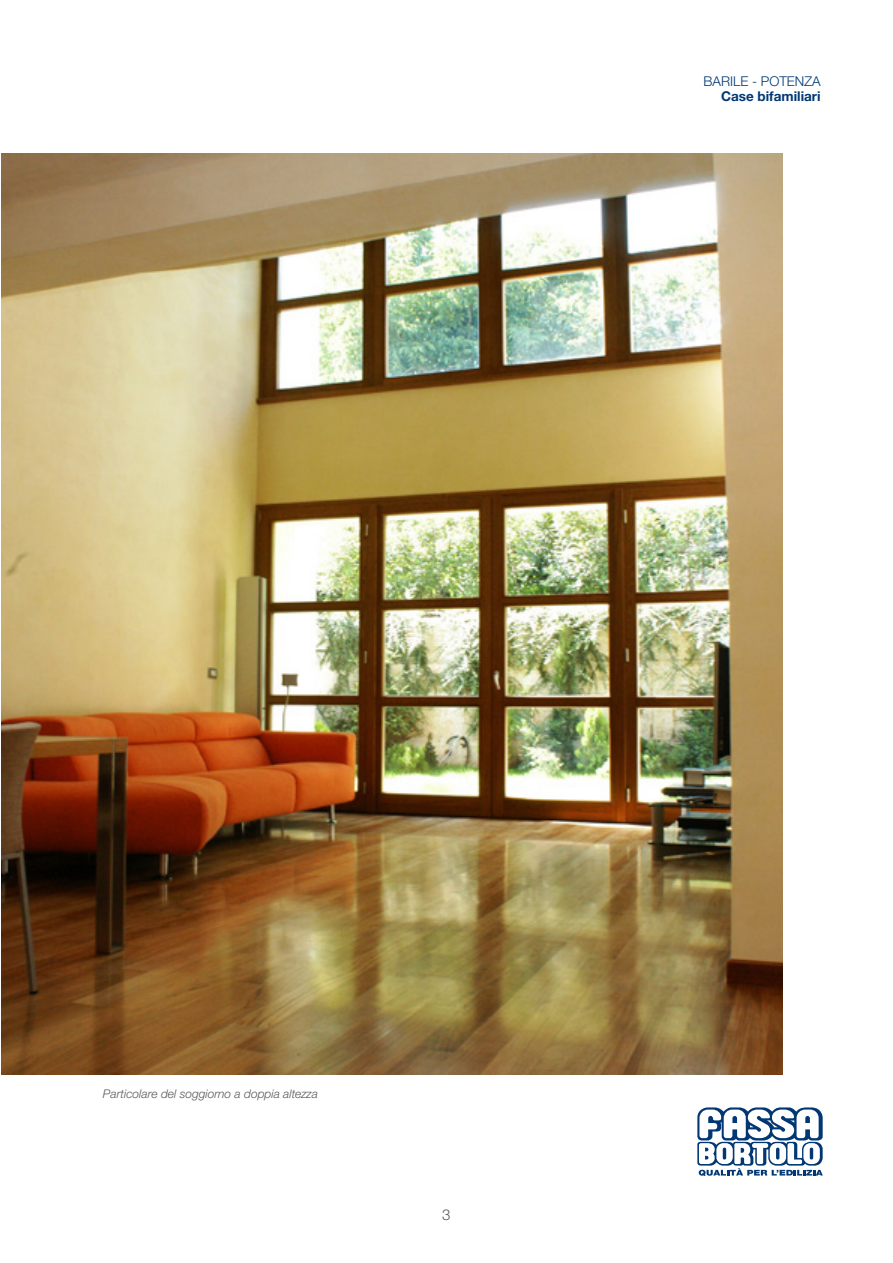
<style>
.page{position:relative;width:893px;height:1263px;background:#fff}
.page>*{position:absolute;margin:0;border:0;box-sizing:border-box;transform-origin:0 0}
.t1{font:300 15px "Helvetica Neue LT Std";color:#57585a}
.t2{font:700 13.5px "Helvetica Neue LT Std";color:#013874}
.t3{font:300 13.5px "Helvetica Neue LT Std";color:#013874}
.Didascalia{font:italic 300 12px "Helvetica Neue LT Std";color:#57585a}
</style>
<div class="page">
<svg style="left:697px;top:1107px;width:126px;height:69px"></svg>
<img style="left:1px;top:153px;width:781px;height:922px">
<p class="t3" style="left:704px;top:73px;width:119px">BARILE - POTENZA</p>
<p class="t2" style="left:721px;top:88px;width:101px">Case bifamiliari</p>
<p class="Didascalia" style="left:103px;top:1087px;width:216px">Particolare del soggiorno a doppia altezza</p>
<p class="t1" style="left:442px;top:1205px;width:10px">3</p>
</div>
